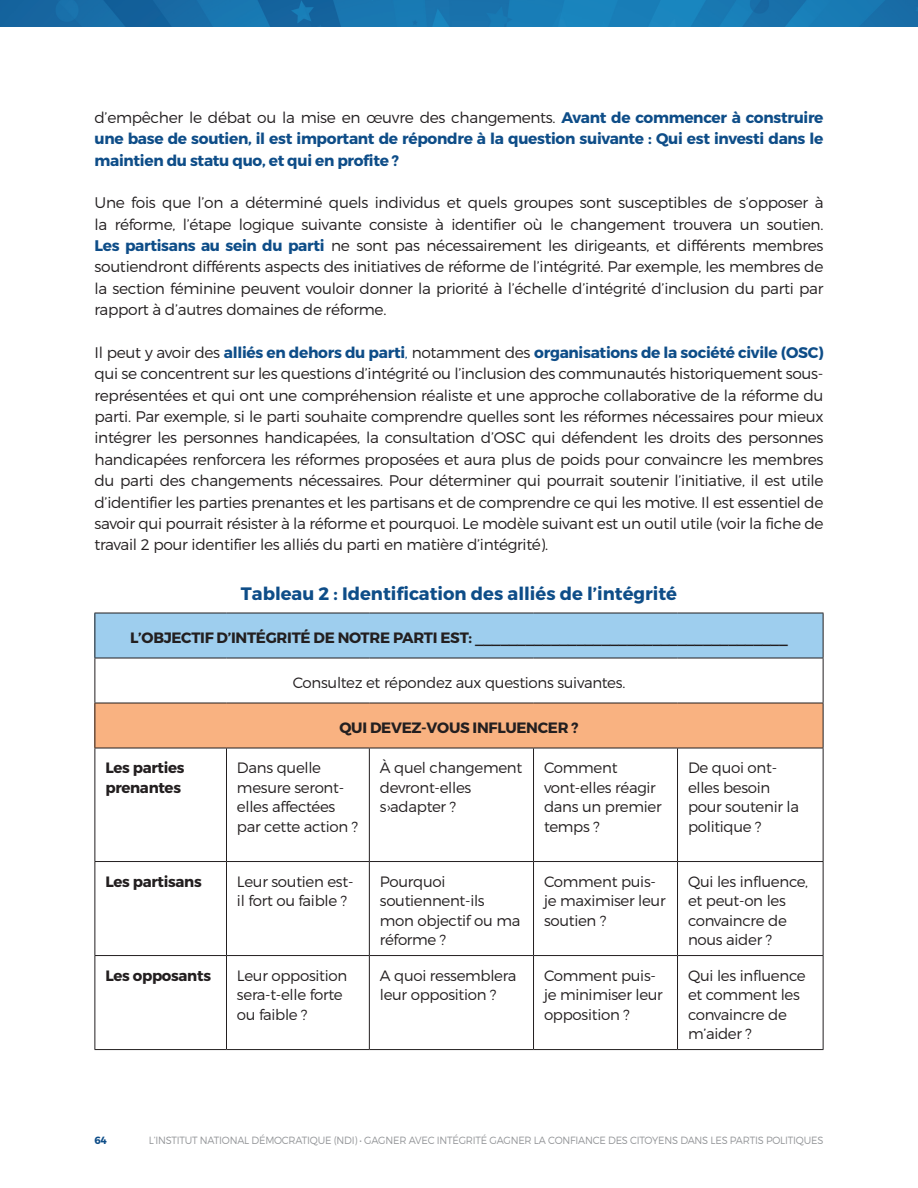
<style>
.page{position:relative;width:918px;height:1188px;background:#fff}
.page>*{position:absolute;margin:0;border:0;box-sizing:border-box;transform-origin:0 0}
.t1{font:700 18px "Montserrat";color:#0e4d88}
.t2{font:300 15.3px/21.3px "Montserrat";letter-spacing:-.02em;color:#231f20;text-align:justify}
.t3{font:700 15.3px/21.3px "Montserrat";letter-spacing:-.02em;color:#0e4d88;text-align:justify}
.t4{font:300 15px/19.5px "Montserrat";letter-spacing:-.02em;color:#231f20}
.t5{font:700 15px/19.5px "Montserrat";letter-spacing:-.02em;color:#231f20}
.t6{font:300 10.5px "Montserrat";letter-spacing:-.02em;color:#939598;scale:.94 1}
.t7{font:700 10.5px "Montserrat";color:#0e4d88;scale:.95 1}
.s1{font-weight:300;color:#231f20}
.s2{font-weight:700;color:#0e4d88}
.s3{color:#0e4d88}
</style>
<div class="page">
<img style="left:0;top:0;width:918px;height:27px">
<div style="left:95px;top:613px;width:728px;height:45px;background:#9eceee"></div>
<div style="left:95px;top:703px;width:728px;height:45px;background:#f9b281"></div>
<hr style="left:94px;top:658px;width:132px;height:1px;background:#231f20">
<hr style="left:226px;top:658px;width:143px;height:1px;background:#231f20">
<hr style="left:369px;top:658px;width:165px;height:1px;background:#231f20">
<hr style="left:534px;top:658px;width:144px;height:1px;background:#231f20">
<hr style="left:678px;top:658px;width:145px;height:1px;background:#231f20">
<hr style="left:94px;top:703px;width:132px;height:1px;background:#231f20">
<hr style="left:226px;top:703px;width:143px;height:1px;background:#231f20">
<hr style="left:369px;top:703px;width:165px;height:1px;background:#231f20">
<hr style="left:534px;top:703px;width:144px;height:1px;background:#231f20">
<hr style="left:678px;top:703px;width:145px;height:1px;background:#231f20">
<hr style="left:94px;top:748px;width:132px;height:1px;background:#231f20">
<hr style="left:226px;top:748px;width:143px;height:1px;background:#231f20">
<hr style="left:226px;top:748px;width:1px;height:113px;background:#231f20">
<hr style="left:369px;top:748px;width:165px;height:1px;background:#231f20">
<hr style="left:369px;top:748px;width:1px;height:113px;background:#231f20">
<hr style="left:534px;top:748px;width:144px;height:1px;background:#231f20">
<hr style="left:533px;top:748px;width:1px;height:113px;background:#231f20">
<hr style="left:678px;top:748px;width:145px;height:1px;background:#231f20">
<hr style="left:677px;top:748px;width:1px;height:113px;background:#231f20">
<hr style="left:94px;top:861px;width:132px;height:1px;background:#231f20">
<hr style="left:226px;top:861px;width:143px;height:1px;background:#231f20">
<hr style="left:226px;top:862px;width:1px;height:93px;background:#231f20">
<hr style="left:369px;top:861px;width:165px;height:1px;background:#231f20">
<hr style="left:369px;top:862px;width:1px;height:93px;background:#231f20">
<hr style="left:534px;top:861px;width:144px;height:1px;background:#231f20">
<hr style="left:533px;top:862px;width:1px;height:93px;background:#231f20">
<hr style="left:678px;top:861px;width:145px;height:1px;background:#231f20">
<hr style="left:677px;top:862px;width:1px;height:93px;background:#231f20">
<hr style="left:94px;top:955px;width:132px;height:1px;background:#231f20">
<hr style="left:226px;top:955px;width:143px;height:1px;background:#231f20">
<hr style="left:226px;top:956px;width:1px;height:93px;background:#231f20">
<hr style="left:369px;top:955px;width:165px;height:1px;background:#231f20">
<hr style="left:369px;top:956px;width:1px;height:93px;background:#231f20">
<hr style="left:534px;top:955px;width:144px;height:1px;background:#231f20">
<hr style="left:533px;top:956px;width:1px;height:93px;background:#231f20">
<hr style="left:678px;top:955px;width:145px;height:1px;background:#231f20">
<hr style="left:677px;top:956px;width:1px;height:93px;background:#231f20">
<hr style="left:94px;top:613px;width:132px;height:1px;background:#231f20">
<hr style="left:94px;top:613px;width:1px;height:45px;background:#231f20">
<hr style="left:226px;top:613px;width:143px;height:1px;background:#231f20">
<hr style="left:369px;top:613px;width:165px;height:1px;background:#231f20">
<hr style="left:534px;top:613px;width:144px;height:1px;background:#231f20">
<hr style="left:678px;top:613px;width:145px;height:1px;background:#231f20">
<hr style="left:823px;top:613px;width:1px;height:45px;background:#231f20">
<hr style="left:94px;top:658px;width:1px;height:45px;background:#231f20">
<hr style="left:823px;top:658px;width:1px;height:45px;background:#231f20">
<hr style="left:94px;top:703px;width:1px;height:45px;background:#231f20">
<hr style="left:823px;top:703px;width:1px;height:45px;background:#231f20">
<hr style="left:94px;top:748px;width:1px;height:113px;background:#231f20">
<hr style="left:823px;top:748px;width:1px;height:113px;background:#231f20">
<hr style="left:94px;top:862px;width:1px;height:93px;background:#231f20">
<hr style="left:823px;top:862px;width:1px;height:93px;background:#231f20">
<hr style="left:94px;top:956px;width:1px;height:93px;background:#231f20">
<hr style="left:823px;top:956px;width:1px;height:93px;background:#231f20">
<hr style="left:94px;top:1049px;width:132px;height:1px;background:#231f20">
<hr style="left:226px;top:1049px;width:143px;height:1px;background:#231f20">
<hr style="left:369px;top:1049px;width:165px;height:1px;background:#231f20">
<hr style="left:534px;top:1049px;width:144px;height:1px;background:#231f20">
<hr style="left:678px;top:1049px;width:145px;height:1px;background:#231f20">
<p class="t3" style="left:94px;top:107px;width:731px"><span class="s1">d’empêcher le débat ou la mise en œuvre des changements.</span> Avant de commencer à construire une base de soutien, il est important de répondre à la question suivante : Qui est investi dans le maintien du statu quo, et qui en profite ?</p>
<p class="t2" style="left:94px;top:192px;width:731px">Une fois que l’on a déterminé quels individus et quels groupes sont susceptibles de s’opposer à la réforme, l’étape logique suivante consiste à identifier où le changement trouvera un soutien.<br><span class="s2">Les partisans au sein du parti</span> ne sont pas nécessairement les dirigeants, et différents membres soutiendront différents aspects des initiatives de réforme de l’intégrité. Par exemple, les membres de la section féminine peuvent vouloir donner la priorité à l’échelle d’intégrité d’inclusion du parti par rapport à d’autres domaines de réforme.</p>
<p class="t2" style="left:94px;top:342px;width:731px">Il peut y avoir des <span class="s2">alliés en dehors du parti</span><span class="s3">,</span> notamment des <span class="s2">organisations de la société civile (OSC) </span>qui se concentrent sur les questions d’intégrité ou l’inclusion des communautés historiquement sous&shy;représentées et qui ont une compréhension réaliste et une approche collaborative de la réforme du parti. Par exemple, si le parti souhaite comprendre quelles sont les réformes nécessaires pour mieux intégrer les personnes handicapées, la consultation d’OSC qui défendent les droits des personnes handicapées renforcera les réformes proposées et aura plus de poids pour convaincre les membres du parti des changements nécessaires. Pour déterminer qui pourrait soutenir l’initiative, il est utile d’identifier les parties prenantes et les partisans et de comprendre ce qui les motive. Il est essentiel de savoir qui pourrait résister à la réforme et pourquoi. Le modèle suivant est un outil utile (voir la fiche de travail 2 pour identifier les alliés du parti en matière d’intégrité).</p>
<p class="t1" style="left:241px;top:582px;width:438px">Tableau 2 : Identification des alliés de l’intégrité</p>
<p class="t5" style="left:130px;top:628px;width:659px">L’OBJECTIF D’INTÉGRITÉ DE NOTRE PARTI EST: _____________________________________</p>
<p class="t4" style="left:293px;top:672px;width:334px">Consultez et répondez aux questions suivantes.</p>
<p class="t5" style="left:339px;top:718px;width:241px">QUI DEVEZ-VOUS INFLUENCER ?</p>
<p class="t5" style="left:105px;top:758px;width:81px">Les parties prenantes</p>
<p class="t4" style="left:237px;top:758px;width:123px">Dans quelle mesure seront&shy;elles affectées par cette action ?</p>
<p class="t4" style="left:380px;top:758px;width:144px">À quel changement devront-elles s›adapter ?</p>
<p class="t4" style="left:544px;top:758px;width:119px">Comment vont-elles réagir dans un premier temps ?</p>
<p class="t4" style="left:688px;top:758px;width:112px">De quoi ont&shy;elles besoin pour soutenir la politique ?</p>
<p class="t5" style="left:105px;top:872px;width:98px">Les partisans</p>
<p class="t4" style="left:237px;top:871px;width:118px">Leur soutien est&shy;il fort ou faible ?</p>
<p class="t4" style="left:380px;top:871px;width:142px">Pourquoi soutiennent-ils mon objectif ou ma réforme ?</p>
<p class="t4" style="left:544px;top:871px;width:123px">Comment puis&shy;je maximiser leur soutien ?</p>
<p class="t4" style="left:688px;top:871px;width:122px">Qui les influence, et peut-on les convaincre de nous aider ?</p>
<p class="t5" style="left:105px;top:966px;width:107px">Les opposants</p>
<p class="t4" style="left:237px;top:965px;width:112px">Leur opposition sera-t-elle forte ou faible ?</p>
<p class="t4" style="left:380px;top:965px;width:138px">A quoi ressemblera leur opposition ?</p>
<p class="t4" style="left:544px;top:965px;width:120px">Comment puis&shy;je minimiser leur opposition ?</p>
<p class="t4" style="left:688px;top:965px;width:119px">Qui les influence et comment les convaincre de m’aider ?</p>
<p class="t7" style="left:94px;top:1134px;width:14px">64</p>
<p class="t6" style="left:149px;top:1134px;width:719px">L’INSTITUT NATIONAL DÉMOCRATIQUE (NDI) • GAGNER AVEC INTÉGRITÉ GAGNER LA CONFIANCE DES CITOYENS DANS LES PARTIS POLITIQUES</p>
</div>
